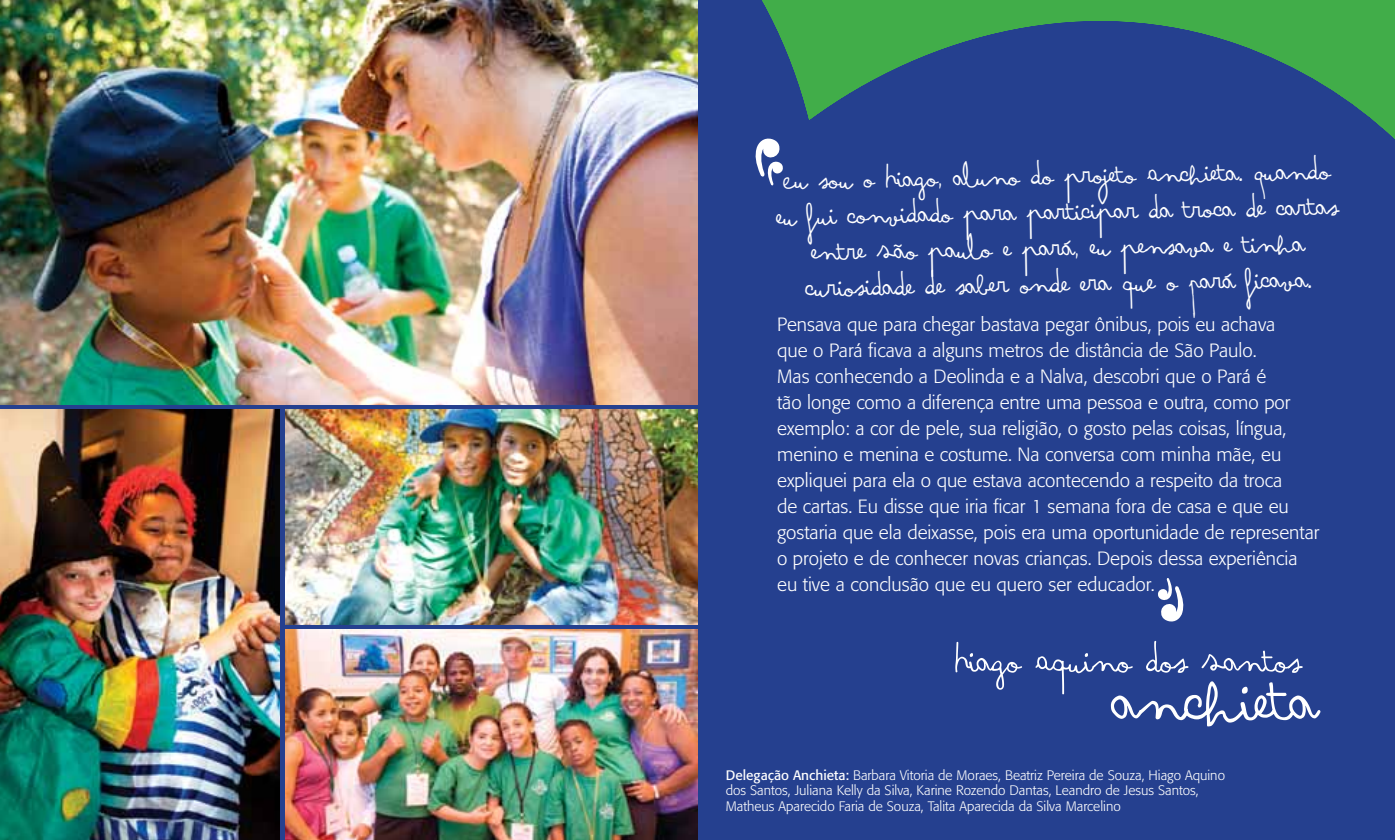
<style>
.page{position:relative;width:1395px;height:840px;background:#fff}
.page>*{position:absolute;margin:0;border:0;box-sizing:border-box;transform-origin:0 0}
.t1{font:55.8px "Arsenale White";color:#fff}
.t2{font:44px/36px "Arsenale White";color:#fff;text-align:center}
.t3{font:300 19px/26px "Formata";color:#fff}
.t4{font:300 13.6px/15.6px "Formata";color:#fff}
.s1{font-weight:400}
</style>
<div class="page">
<div style="left:0;top:0;width:1395px;height:839px;background:#25408f"></div>
<svg style="left:1111px;top:681px;width:209px;height:45px;background:#5065a5"></svg>
<img style="left:285px;top:629px;width:412px;height:210px">
<img style="left:0;top:0;width:697px;height:404px">
<img style="left:285px;top:410px;width:412px;height:214px">
<img style="left:0;top:410px;width:279px;height:429px">
<svg style="left:755px;top:137px;width:28px;height:49px"></svg>
<svg style="left:1157px;top:577px;width:27px;height:45px"></svg>
<h2 class="t2" style="left:776px;top:155px;width:563px;rotate:-1deg">Eu sou o Hiago, aluno do projeto Anchieta. Quando eu fui convidado para participar da troca de cartas entre São paulo e pará, eu pensava e tinha curiosidade de saber onde era que o Pará fi cava.</h2>
<p class="t3" style="left:777px;top:311px;width:544px">Pensava que para chegar bastava pegar ônibus, pois eu achava<br>que o Pará ficava a alguns metros de distância de São Paulo.<br>Mas conhecendo a Deolinda e a Nalva, descobri que o Pará é<br>tão longe como a diferença entre uma pessoa e outra, como por exemplo: a cor de pele, sua religião, o gosto pelas coisas, língua, menino e menina e costume. Na conversa com minha mãe, eu expliquei para ela o que estava acontecendo a respeito da troca<br>de cartas. Eu disse que iria ficar 1 semana fora de casa e que eu gostaria que ela deixasse, pois era uma oportunidade de representar o projeto e de conhecer novas crianças. Depois dessa experiência eu tive a conclusão que eu quero ser educador.</p>
<h1 class="t1" style="left:956px;top:619px;width:347px">Hiago Aquino dos Santos</h1>
<p class="t4" style="left:726px;top:767px;width:501px"><span class="s1">Delegação Anchieta:</span> Barbara Vitoria de Moraes, Beatriz Pereira de Souza, Hiago Aquino dos Santos, Juliana Kelly da Silva, Karine Rozendo Dantas, Leandro de Jesus Santos,<br>Matheus Aparecido Faria de Souza, Talita Aparecida da Silva Marcelino</p>
</div>
